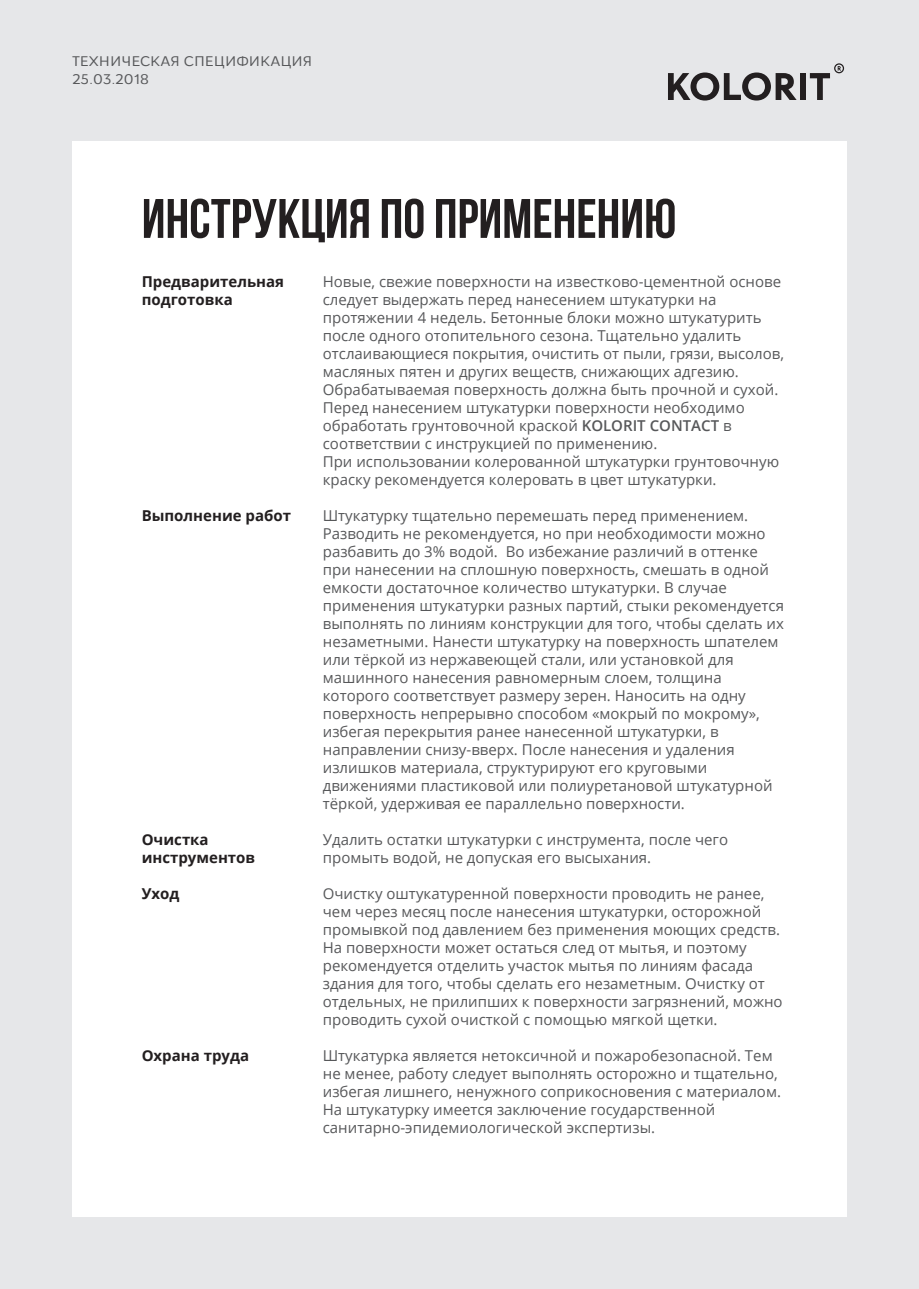
<style>
.page{position:relative;width:919px;height:1289px;background:#fff}
.page>*{position:absolute;margin:0;border:0;box-sizing:border-box;transform-origin:0 0}
.t1{font:55.5px "Bebas Neue Cyrillic";color:#231f20}
.t2{font:15px/18px "Open Sans";color:#57585a}
.t3{font:700 15px/18px "Open Sans";color:#231f20}
.t4{font:15px/18px "Osnova Pro";color:#57585a}
.s1{font-weight:600}
</style>
<div class="page">
<div style="left:0;top:0;width:918px;height:1288px;background:#e6e7e9"></div>
<div style="left:73px;top:141px;width:774px;height:1075px;background:#fff"></div>
<svg style="left:668px;top:72px;width:128px;height:29px"></svg>
<div style="left:799px;top:73px;width:6px;height:27px;background:#231f20"></div>
<svg style="left:809px;top:63px;width:35px;height:37px"></svg>
<p class="t4" style="left:73px;top:52px;width:241px">ТЕХНИЧЕСКАЯ СПЕЦИФИКАЦИЯ<br>25.03.2018</p>
<h1 class="t1" style="left:142px;top:188px;width:536px">ИНСТРУКЦИЯ ПО ПРИМЕНЕНИЮ</h1>
<p class="t3" style="left:142px;top:272px;width:144px">Предварительная подготовка</p>
<p class="t2" style="left:323px;top:272px;width:463px">Новые, свежие поверхности на известково-цементной основе следует выдержать перед нанесением штукатурки на протяжении 4 недель. Бетонные блоки можно штукатурить после одного отопительного сезона. Тщательно удалить отслаивающиеся покрытия, очистить от пыли, грязи, высолов, масляных пятен и других веществ, снижающих адгезию.<br>Обрабатываемая поверхность должна быть прочной и сухой.<br>Перед нанесением штукатурки поверхности необходимо обработать грунтовочной краской <span class="s1">KOLORIT CONTACT</span> в соответствии с инструкцией по применению.<br>При использовании колерованной штукатурки грунтовочную краску рекомендуется колеровать в цвет штукатурки.</p>
<p class="t2" style="left:323px;top:506px;width:462px">Штукатурку тщательно перемешать перед применением.<br>Разводить не рекомендуется, но при необходимости можно разбавить до 3% водой. Во избежание различий в оттенке при нанесении на сплошную поверхность, смешать в одной емкости достаточное количество штукатурки. В случае применения штукатурки разных партий, стыки рекомендуется выполнять по линиям конструкции для того, чтобы сделать их незаметными. Нанести штукатурку на поверхность шпателем или тёркой из нержавеющей стали, или установкой для машинного нанесения равномерным слоем, толщина которого соответствует размеру зерен. Наносить на одну поверхность непрерывно способом «мокрый по мокрому», избегая перекрытия ранее нанесенной штукатурки, в направлении снизу-вверх. После нанесения и удаления излишков материала, структурируют его круговыми движениями пластиковой или полиуретановой штукатурной тёркой, удерживая ее параллельно поверхности.</p>
<p class="t2" style="left:323px;top:830px;width:407px">Удалить остатки штукатурки с инструмента, после чего промыть водой, не допуская его высыхания.</p>
<p class="t2" style="left:323px;top:884px;width:461px">Очистку оштукатуренной поверхности проводить не ранее, чем через месяц после нанесения штукатурки, осторожной промывкой под давлением без применения моющих средств.<br>На поверхности может остаться след от мытья, и поэтому рекомендуется отделить участок мытья по линиям фасада здания для того, чтобы сделать его незаметным. Очистку от отдельных, не прилипших к поверхности загрязнений, можно проводить сухой очисткой с помощью мягкой щетки.</p>
<p class="t2" style="left:323px;top:1046px;width:459px">Штукатурка является нетоксичной и пожаробезопасной. Тем не менее, работу следует выполнять осторожно и тщательно, избегая лишнего, ненужного соприкосновения с материалом.<br>На штукатурку имеется заключение государственной санитарно-эпидемиологической экспертизы.</p>
<p class="t3" style="left:142px;top:506px;width:151px">Выполнение работ</p>
<p class="t3" style="left:142px;top:830px;width:115px">Очистка инструментов</p>
<p class="t3" style="left:142px;top:884px;width:39px">Уход</p>
<p class="t3" style="left:142px;top:1046px;width:109px">Охрана труда</p>
</div>
